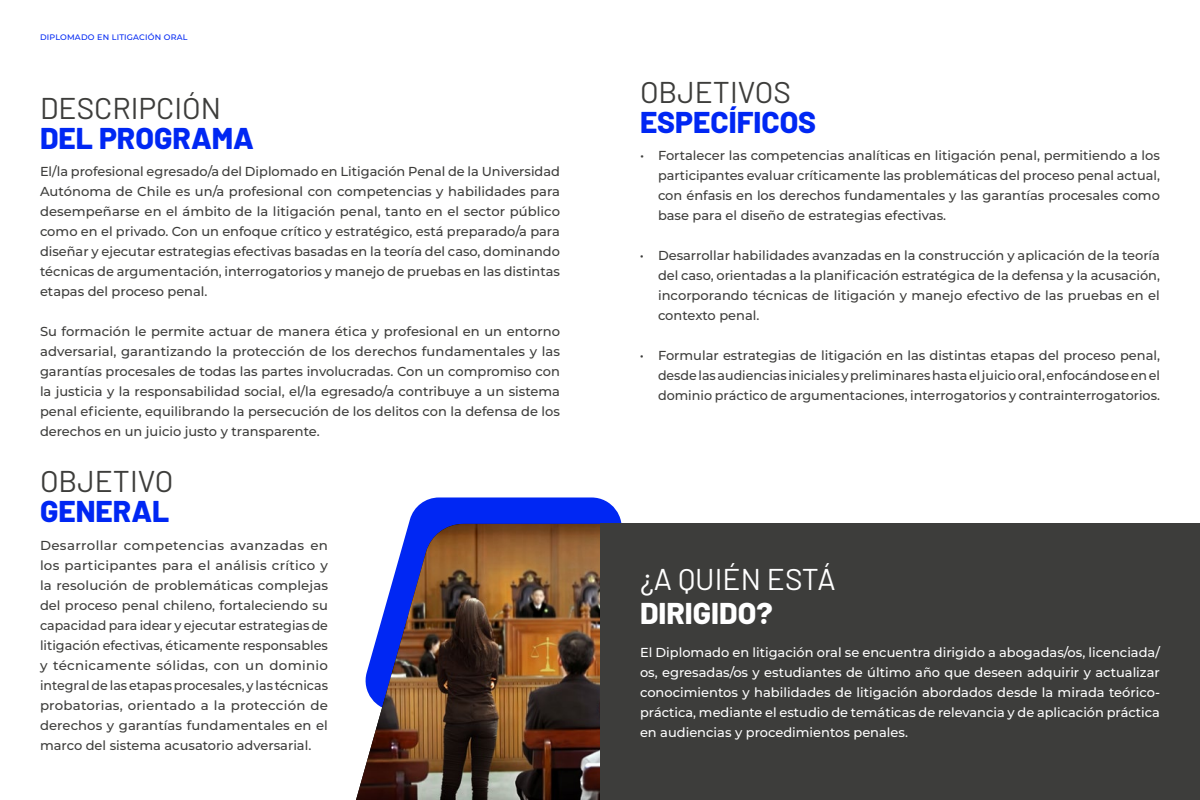
<style>
.page{position:relative;width:1200px;height:800px;background:#fff}
.page>*{position:absolute;margin:0;border:0;box-sizing:border-box;transform-origin:0 0}
.t1{font:800 30px "Barlow";color:#0027f3}
.t2{font:30px "Barlow";color:#3d3d3b}
.t3{font:30px "Barlow";color:#fff}
.t4{font:800 30px "Barlow";color:#fff}
.t5{font:500 13px/20px "Montserrat";color:#3d3d3b;text-align:justify}
.t6{font:500 13px/20px "Montserrat";color:#fff;text-align:justify}
.t7{font:500 8px "Montserrat";letter-spacing:.025em;color:#0027f3}
</style>
<div class="page">
<svg style="left:408px;top:497px;width:218px;height:27px;background:#1b3ef2"></svg>
<img style="left:356px;top:524px;width:244px;height:276px">
<div style="left:600px;top:524px;width:600px;height:276px;background:#3d3d3b"></div>
<p class="t7" style="left:40px;top:31px;width:149px">DIPLOMADO EN LITIGACIÓN ORAL</p>
<h1 class="t2" style="left:40px;top:86px;width:183px">DESCRIPCIÓN</h1>
<h1 class="t1" style="left:40px;top:116px;width:216px">DEL PROGRAMA</h1>
<p class="t5" style="left:40px;top:161px;width:522px">El/la profesional egresado/a del Diplomado en Litigación Penal de la Universidad Autónoma de Chile es un/a profesional con competencias y habilidades para desempeñarse en el ámbito de la litigación penal, tanto en el sector público como en el privado. Con un enfoque crítico y estratégico, está preparado/a para diseñar y ejecutar estrategias efectivas basadas en la teoría del caso, dominando técnicas de argumentación, interrogatorios y manejo de pruebas en las distintas etapas del proceso penal.</p>
<p class="t5" style="left:40px;top:321px;width:522px">Su formación le permite actuar de manera ética y profesional en un entorno adversarial, garantizando la protección de los derechos fundamentales y las garantías procesales de todas las partes involucradas. Con un compromiso con la justicia y la responsabilidad social, el/la egresado/a contribuye a un sistema penal eficiente, equilibrando la persecución de los delitos con la defensa de los derechos en un juicio justo y transparente.</p>
<h1 class="t2" style="left:40px;top:459px;width:135px">OBJETIVO</h1>
<h1 class="t1" style="left:40px;top:488px;width:131px">GENERAL</h1>
<p class="t5" style="left:40px;top:535px;width:290px">Desarrollar competencias avanzadas en los participantes para el análisis crítico y la resolución de problemáticas complejas del proceso penal chileno, fortaleciendo su capacidad para idear y ejecutar estrategias de litigación efectivas, éticamente responsables y técnicamente sólidas, con un dominio integral de las etapas procesales, y las técnicas probatorias, orientado a la protección de derechos y garantías fundamentales en el marco del sistema acusatorio adversarial.</p>
<h1 class="t2" style="left:640px;top:70px;width:152px">OBJETIVOS</h1>
<h1 class="t1" style="left:640px;top:100px;width:178px">ESPECÍFICOS</h1>
<p class="t5" style="left:658px;top:145px;width:504px;text-indent:-18px">• Fortalecer las competencias analíticas en litigación penal, permitiendo a los participantes evaluar críticamente las problemáticas del proceso penal actual, con énfasis en los derechos fundamentales y las garantías procesales como base para el diseño de estrategias efectivas.</p>
<p class="t5" style="left:658px;top:245px;width:504px;text-indent:-18px">• Desarrollar habilidades avanzadas en la construcción y aplicación de la teoría del caso, orientadas a la planificación estratégica de la defensa y la acusación, incorporando técnicas de litigación y manejo efectivo de las pruebas en el contexto penal.</p>
<p class="t5" style="left:658px;top:345px;width:504px;text-indent:-18px">• Formular estrategias de litigación en las distintas etapas del proceso penal, desde las audiencias iniciales y preliminares hasta el juicio oral, enfocándose en el dominio práctico de argumentaciones, interrogatorios y contrainterrogatorios.</p>
<h1 class="t3" style="left:640px;top:558px;width:197px">¿A QUIÉN ESTÁ</h1>
<h1 class="t4" style="left:640px;top:591px;width:134px">DIRIGIDO?</h1>
<p class="t6" style="left:640px;top:642px;width:522px">El Diplomado en litigación oral se encuentra dirigido a abogadas/os, licenciada/ os, egresadas/os y estudiantes de último año que deseen adquirir y actualizar conocimientos y habilidades de litigación abordados desde la mirada teórico&shy;práctica, mediante el estudio de temáticas de relevancia y de aplicación práctica en audiencias y procedimientos penales.</p>
</div>
